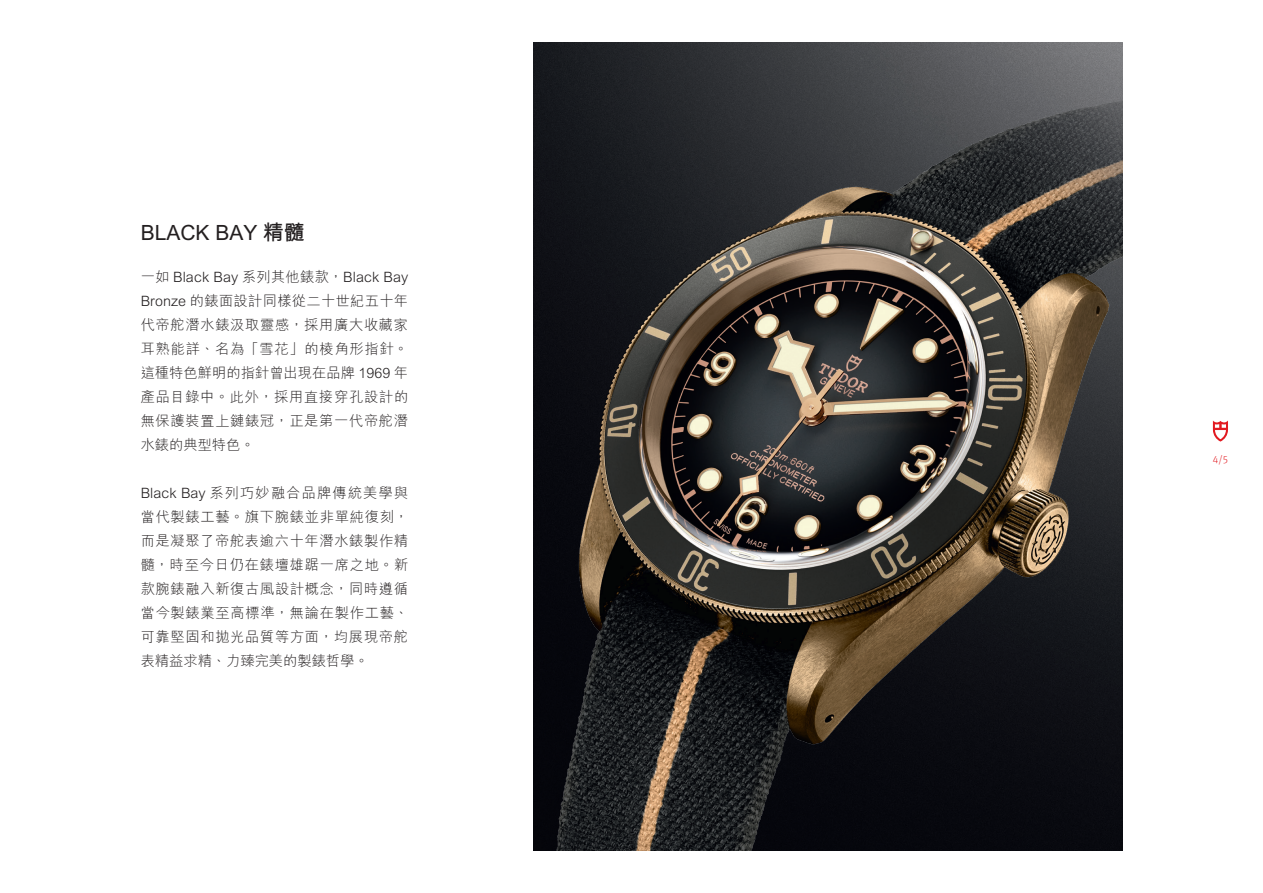
<style>
.page{position:relative;width:1263px;height:893px;background:#fff}
.page>*{position:absolute;margin:0;border:0;box-sizing:border-box;transform-origin:0 0}
.Manifesto{font:700 21px "M Hei HK";color:#231f20}
.Body_TC{font:300 14.25px/24px "M Hei HK";letter-spacing:.05em;color:#231f20;text-align:justify}
.t1{font:300 10.5px "Meta Pro";color:#e21a21}
</style>
<div class="page">
<img style="left:533px;top:43px;width:589px;height:807px">
<svg style="left:1213px;top:421px;width:15px;height:21px"></svg>
<p class="Manifesto" style="left:141px;top:217px;width:165px">BLACK BAY 精髓</p>
<p class="Body_TC" style="left:141px;top:264px;width:269px">一如 Black Bay 系列其他錶款，Black Bay Bronze 的錶面設計同樣從二十世紀五十年代帝舵潛水錶汲取靈感，採用廣大收藏家耳熟能詳、名為「雪花」的棱角形指針。這種特色鮮明的指針曾出現在品牌 1969 年產品目錄中。此外，採用直接穿孔設計的無保護裝置上鏈錶冠，正是第一代帝舵潛水錶的典型特色。</p>
<p class="Body_TC" style="left:141px;top:480px;width:269px">Black Bay 系列巧妙融合品牌傳統美學與當代製錶工藝。旗下腕錶並非單純復刻，而是凝聚了帝舵表逾六十年潛水錶製作精髓，時至今日仍在錶壇雄踞一席之地。新款腕錶融入新復古風設計概念，同時遵循當今製錶業至高標準，無論在製作工藝、可靠堅固和拋光品質等方面，均展現帝舵表精益求精、力臻完美的製錶哲學。</p>
<p class="t1" style="left:1213px;top:451px;width:17px">4/5</p>
</div>
